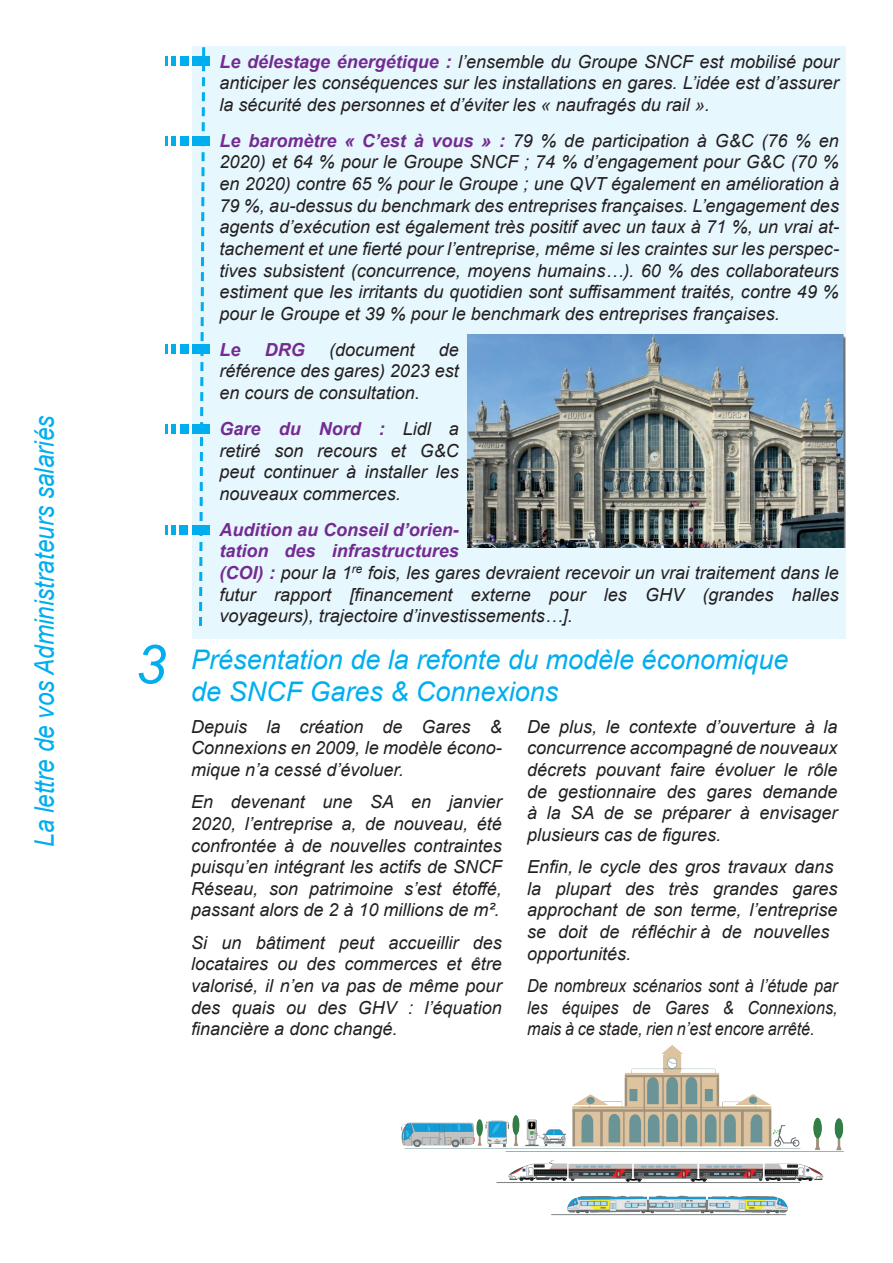
<style>
.page{position:relative;width:893px;height:1263px;background:#fff}
.page>*{position:absolute;margin:0;border:0;box-sizing:border-box;transform-origin:0 0}
.t1{font:italic 54px "Arial";color:#00aeef}
.t2{font:italic 27px/32.4px "Arial";color:#00aeef}
.t3{font:italic 27px "Arial";color:#00aeef;scale:.9 1}
.t4{font:italic 18px/21.6px "Arial";color:#231f20;text-align:justify}
.t5{font:italic 18px/21.6px "Arial";color:#231f20;text-align:justify;scale:.9 1}
.t6{font:italic 700 18px "Arial";color:#742b91}
.s1{font-weight:700;color:#742b91}
</style>
<div class="page">
<div style="left:193px;top:46px;width:653px;height:592px;background:#e6f7fd"></div>
<img style="left:401px;top:1045px;width:443px;height:171px">
<div style="left:193px;top:56px;width:17px;height:10px;background:#00aeef"></div>
<div style="left:180px;top:56px;width:9px;height:10px;background:#00aeef"></div>
<div style="left:171px;top:56px;width:5px;height:10px;background:#00aeef"></div>
<svg style="left:166px;top:56px;width:2px;height:10px"></svg>
<div style="left:193px;top:136px;width:17px;height:10px;background:#00aeef"></div>
<div style="left:180px;top:136px;width:9px;height:10px;background:#00aeef"></div>
<hr style="left:172px;top:136px;width:4px;height:10px;background:#00aeef">
<svg style="left:166px;top:136px;width:2px;height:10px"></svg>
<div style="left:193px;top:344px;width:17px;height:10px;background:#00aeef"></div>
<div style="left:180px;top:344px;width:8px;height:10px;background:#00aeef"></div>
<div style="left:171px;top:344px;width:5px;height:10px;background:#00aeef"></div>
<svg style="left:165px;top:344px;width:3px;height:10px"></svg>
<div style="left:193px;top:424px;width:17px;height:9px;background:#00aeef"></div>
<div style="left:180px;top:424px;width:8px;height:9px;background:#00aeef"></div>
<div style="left:171px;top:424px;width:5px;height:9px;background:#00aeef"></div>
<svg style="left:165px;top:424px;width:3px;height:9px"></svg>
<div style="left:192px;top:525px;width:17px;height:9px;background:#00aeef"></div>
<div style="left:179px;top:525px;width:9px;height:9px;background:#00aeef"></div>
<svg style="left:165px;top:525px;width:10px;height:9px"></svg>
<svg style="left:197px;top:47px;width:10px;height:579px"></svg>
<img style="left:467px;top:334px;width:379px;height:214px">
<h2 class="t3" style="left:27px;top:847px;width:481px;rotate:-90deg">La lettre de vos Administrateurs salariés</h2>
<h1 class="t1" style="left:136px;top:629px;width:32px">3</h1>
<p class="t4" style="left:220px;top:51px;width:621px;text-indent:-27px"><span class="s1">• Le délestage énergétique :</span> l’ensemble du Groupe SNCF est mobilisé pour anticiper les conséquences sur les installations en gares. L’idée est d’assurer la sécurité des personnes et d’éviter les « naufragés du rail ».</p>
<p class="t4" style="left:220px;top:130px;width:621px;text-indent:-27px"><span class="s1">• Le baromètre « C’est à vous » :</span> 79 % de participation à G&amp;C (76 % en 2020) et 64 % pour le Groupe SNCF ; 74 % d’engagement pour G&amp;C (70 % en 2020) contre 65 % pour le Groupe ; une QVT également en amélioration à 79 %, au-dessus du benchmark des entreprises françaises. L’engagement des agents d’exécution est également très positif avec un taux à 71 %, un vrai at&shy;tachement et une fierté pour l’entreprise, même si les craintes sur les perspec&shy;tives subsistent (concurrence, moyens humains…). 60 % des collaborateurs estiment que les irritants du quotidien sont suffisamment traités, contre 49 % pour le Groupe et 39 % pour le benchmark des entreprises françaises.</p>
<p class="t6" style="left:193px;top:337px;width:50px">• Le</p>
<p class="t6" style="left:265px;top:337px;width:41px">DRG</p>
<p class="t4" style="left:329px;top:339px;width:87px">(document</p>
<p class="t4" style="left:220px;top:339px;width:241px;text-indent:219px">de référence des gares) 2023 est en cours de consultation.</p>
<p class="t4" style="left:220px;top:418px;width:241px;text-indent:-27px"><span class="s1">• Gare du Nord :</span> Lidl a retiré son recours et G&amp;C peut continuer à installer les nouveaux commerces.</p>
<p class="t4" style="left:220px;top:519px;width:621px;text-align:left;text-indent:-27px"><span class="s1">• Audition au Conseil d’orien-<br>tation des infrastructures<br>(COI) :</span> pour la 1<sup>re</sup> fois, les gares devraient recevoir un vrai traitement dans le futur rapport [financement externe pour les GHV (grandes halles voyageurs), trajectoire d’investissements…].</p>
<h2 class="t2" style="left:191px;top:643px;width:599px">Présentation de la refonte du modèle économique de SNCF Gares &amp; Connexions</h2>
<p class="t4" style="left:191px;top:716px;width:312px">Depuis la création de Gares &amp; Connexions en 2009, le modèle écono&shy;mique n’a cessé d’évoluer.</p>
<p class="t4" style="left:191px;top:791px;width:312px">En devenant une SA en janvier 2020, l’entreprise a, de nouveau, été confrontée à de nouvelles contraintes puisqu’en intégrant les actifs de SNCF Réseau, son patrimoine s’est étoffé, passant alors de 2 à 10 millions de m².</p>
<p class="t4" style="left:191px;top:932px;width:312px">Si un bâtiment peut accueillir des locataires ou des commerces et être valorisé, il n’en va pas de même pour des quais ou des GHV : l’équation financière a donc changé.</p>
<p class="t4" style="left:527px;top:716px;width:312px">De plus, le contexte d’ouverture à la concurrence accompagné de nouveaux décrets pouvant faire évoluer le rôle de gestionnaire des gares demande à la SA de se préparer à envisager plusieurs cas de figures.</p>
<p class="t4" style="left:527px;top:856px;width:312px;text-align:left">Enfin, le cycle des gros travaux dans la plupart des très grandes gares approchant de son terme, l’entreprise se doit de réfléchir à de nouvelles opportunités.</p>
<p class="t5" style="left:527px;top:975px;width:346px">De nombreux scénarios sont à l’étude par les équipes de Gares &amp; Connexions, mais à ce stade, rien n’est encore arrêté.</p>
</div>
